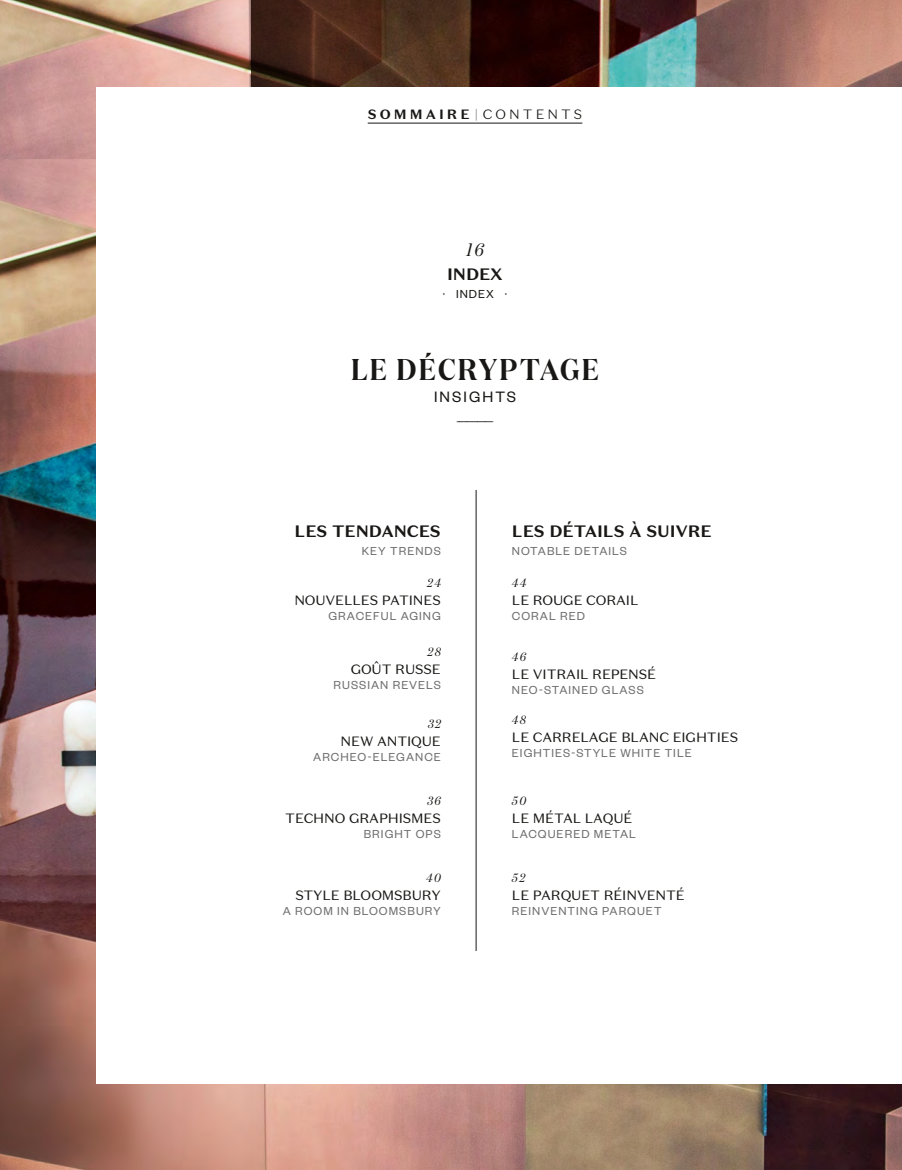
<style>
.page{position:relative;width:902px;height:1170px;background:#fff}
.page>*{position:absolute;margin:0;border:0;box-sizing:border-box;transform-origin:0 0}
.t1{font:600 30px "Domaine Disp Nar";letter-spacing:.075em;color:#181715}
.t2{font:italic 18px "Domaine Disp Nar";color:#181715}
.t3{font:700 16.5px "Domaine Sans Text";letter-spacing:-.01em;color:#181715}
.t4{font:16.5px "Founders Grotesk";letter-spacing:.125em;color:#181715}
.t5{font:13.5px "Domaine Sans Text";letter-spacing:-.01em;color:#181715}
.t6{font:700 13.5px "Domaine Sans Text";letter-spacing:.225em;color:#181715}
.t7{font:300 13.5px "Founders Grotesk";color:#181715}
.t8{font:12.75px "Founders Grotesk";letter-spacing:.08em;color:#6e6e6e}
.t9{font:12.75px "Founders Grotesk";letter-spacing:.08em;color:#181715}
.t10{font:italic 12px "Domaine Disp Nar";letter-spacing:.125em;color:#181715}
.s1{font-family:"Domaine Disp Nar";font-weight:400}
.s2{font-weight:300}
</style>
<div class="page">
<img style="left:0;top:159px;width:901px;height:1010px">
<img style="left:0;top:0;width:251px;height:159px">
<img style="left:251px;top:0;width:650px;height:87px">
<div style="left:97px;top:87px;width:804px;height:996px;background:#fff"></div>
<hr style="left:367px;top:123px;width:215px;height:1px;background:#181715">
<hr style="left:476px;top:490px;width:1px;height:460px;background:#181715">
<p class="t6" style="left:367px;top:105px;width:216px">SOMMAIRE <span class="s1">|</span> <span class="s2">CONTENTS</span></p>
<p class="t2" style="left:466px;top:239px;width:19px">16</p>
<p class="t3" style="left:447px;top:264px;width:57px">INDEX</p>
<p class="t9" style="left:443px;top:286px;width:66px">· INDEX ·</p>
<p class="t1" style="left:351px;top:350px;width:249px">LE DÉCRYPTAGE</p>
<p class="t4" style="left:434px;top:386px;width:83px">INSIGHTS</p>
<p class="t7" style="left:456px;top:413px;width:39px">--------------</p>
<p class="t3" style="left:294px;top:520px;width:148px">LES TENDANCES</p>
<p class="t8" style="left:362px;top:543px;width:81px">KEY TRENDS</p>
<p class="t10" style="left:427px;top:575px;width:15px">24</p>
<p class="t5" style="left:294px;top:591px;width:148px">NOUVELLES PATINES</p>
<p class="t8" style="left:328px;top:607px;width:114px">GRACEFUL AGING</p>
<p class="t10" style="left:427px;top:644px;width:15px">28</p>
<p class="t5" style="left:350px;top:660px;width:92px">GOÛT RUSSE</p>
<p class="t8" style="left:333px;top:677px;width:109px">RUSSIAN REVELS</p>
<p class="t10" style="left:428px;top:717px;width:14px">32</p>
<p class="t5" style="left:340px;top:733px;width:102px">NEW ANTIQUE</p>
<p class="t8" style="left:313px;top:749px;width:129px">ARCHEO-ELEGANCE</p>
<p class="t10" style="left:427px;top:793px;width:15px">36</p>
<p class="t5" style="left:285px;top:809px;width:157px">TECHNO GRAPHISMES</p>
<p class="t8" style="left:364px;top:826px;width:79px">BRIGHT OPS</p>
<p class="t10" style="left:426px;top:870px;width:16px">40</p>
<p class="t5" style="left:295px;top:886px;width:147px">STYLE BLOOMSBURY</p>
<p class="t8" style="left:283px;top:902px;width:160px">A ROOM IN BLOOMSBURY</p>
<p class="t3" style="left:512px;top:520px;width:201px">LES DÉTAILS À SUIVRE</p>
<p class="t8" style="left:512px;top:543px;width:116px">NOTABLE DETAILS</p>
<p class="t10" style="left:512px;top:575px;width:16px">44</p>
<p class="t5" style="left:512px;top:591px;width:128px">LE ROUGE CORAIL</p>
<p class="t8" style="left:512px;top:607px;width:75px">CORAL RED</p>
<p class="t10" style="left:512px;top:649px;width:16px">46</p>
<p class="t5" style="left:512px;top:665px;width:146px">LE VITRAIL REPENSÉ</p>
<p class="t8" style="left:512px;top:682px;width:133px">NEO-STAINED GLASS</p>
<p class="t10" style="left:512px;top:712px;width:16px">48</p>
<p class="t5" style="left:512px;top:728px;width:228px">LE CARRELAGE BLANC EIGHTIES</p>
<p class="t8" style="left:512px;top:744px;width:181px">EIGHTIES-STYLE WHITE TILE</p>
<p class="t10" style="left:512px;top:793px;width:16px">50</p>
<p class="t5" style="left:512px;top:809px;width:122px">LE MÉTAL LAQUÉ</p>
<p class="t8" style="left:512px;top:826px;width:125px">LACQUERED METAL</p>
<p class="t10" style="left:512px;top:870px;width:15px">52</p>
<p class="t5" style="left:512px;top:886px;width:174px">LE PARQUET RÉINVENTÉ</p>
<p class="t8" style="left:512px;top:902px;width:151px">REINVENTING PARQUET</p>
</div>
